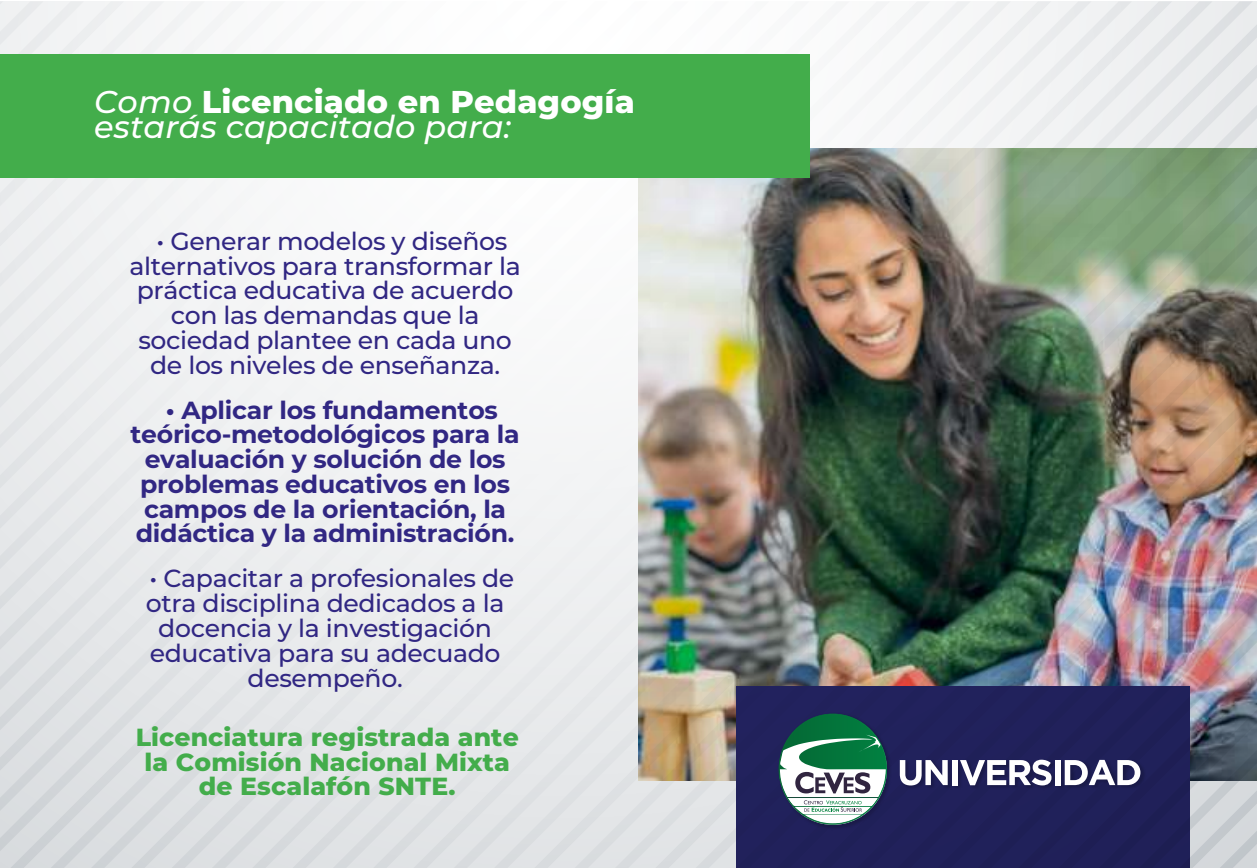
<style>
.page{position:relative;width:1257px;height:868px;background:#fff}
.page>*{position:absolute;margin:0;border:0;box-sizing:border-box;transform-origin:0 0}
.t1{font:italic 500 31.5px/24.8px "Montserrat";letter-spacing:.005em;color:#fff}
.t2{font:500 24.75px/24.8px "Montserrat";letter-spacing:-.015em;color:#312783;text-align:center}
.t3{font:700 24.75px/24.8px "Montserrat";letter-spacing:-.01em;color:#312783;text-align:center}
.t4{font:800 24.75px/24.8px "Montserrat";letter-spacing:.005em;color:#43ad4b;text-align:center}
.s1{font-weight:800;font-style:normal}
</style>
<div class="page">
<img style="left:0;top:1px;width:1256px;height:866px">
<div style="left:0;top:54px;width:809px;height:124px;background:#43ad4b"></div>
<div style="left:777px;top:711px;width:369px;height:119px;background:#20215a"></div>
<svg style="left:899px;top:760px;width:48px;height:25px"></svg>
<div style="left:952px;top:760px;width:5px;height:25px;background:#fff"></div>
<svg style="left:960px;top:759px;width:91px;height:26px"></svg>
<div style="left:1054px;top:760px;width:6px;height:25px;background:#fff"></div>
<svg style="left:1064px;top:759px;width:76px;height:26px"></svg>
<svg style="left:778px;top:713px;width:109px;height:111px"></svg>
<p class="t1" style="left:94px;top:88px;width:542px">Como <span class="s1">Licenciado en Pedagogía </span>estarás capacitado para:</p>
<p class="t2" style="left:129px;top:227px;width:393px">• Generar modelos y diseños alternativos para transformar la práctica educativa de acuerdo con las demandas que la sociedad plantee en cada uno de los niveles de enseñanza.</p>
<p class="t3" style="left:131px;top:396px;width:391px">• Aplicar los fundamentos teórico-metodológicos para la evaluación y solución de los problemas educativos en los campos de la orientación, la didáctica y la administración.</p>
<p class="t2" style="left:146px;top:565px;width:370px">• Capacitar a profesionales de otra disciplina dedicados a la docencia y la investigación educativa para su adecuado desempeño.</p>
<p class="t4" style="left:136px;top:723px;width:384px">Licenciatura registrada ante la Comisión Nacional Mixta de Escalafón SNTE.</p>
</div>
